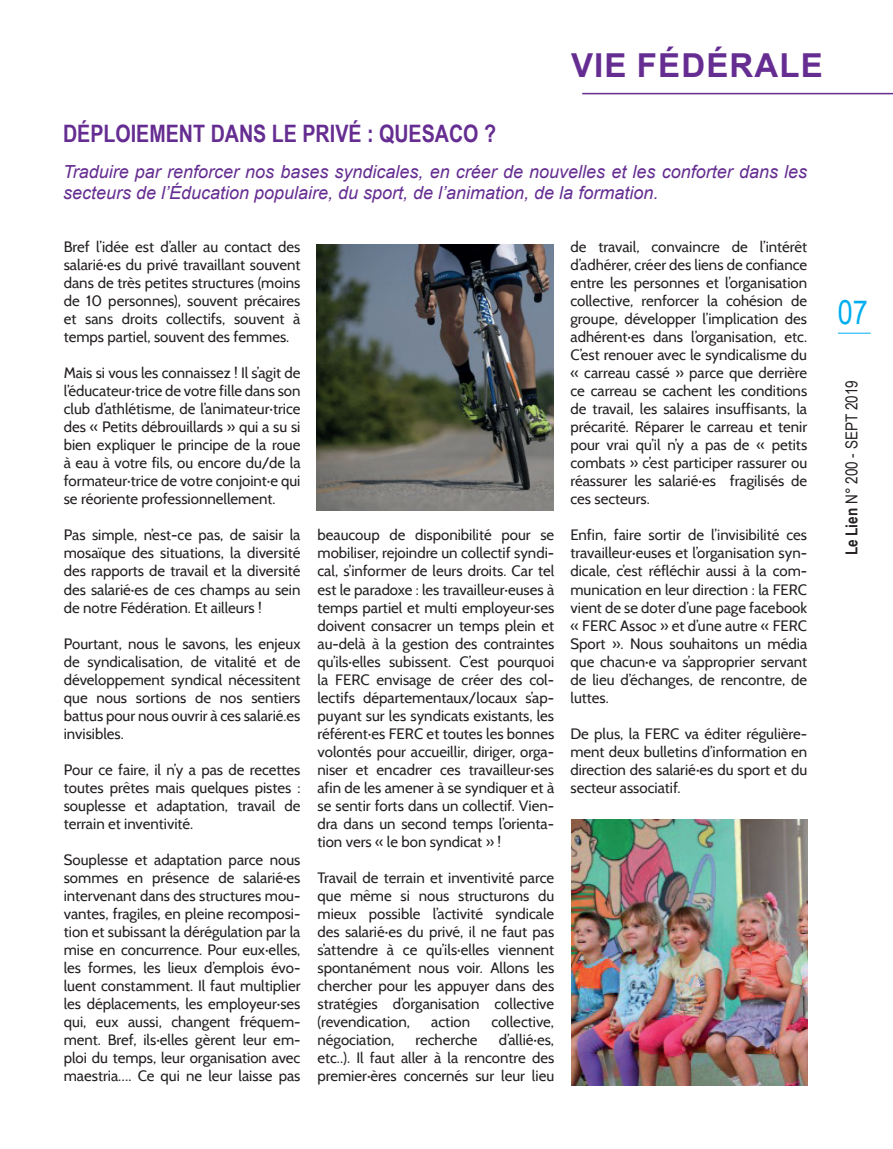
<style>
.page{position:relative;width:893px;height:1149px;background:#fff}
.page>*{position:absolute;margin:0;border:0;box-sizing:border-box;transform-origin:0 0}
.t1{font:700 33px "Arial";letter-spacing:.035em;color:#652d91}
.t2{font:33px "Arial Narrow";color:#00aeef}
.t3{font:700 24px "Arial Narrow";color:#652d91}
.t4{font:italic 18px/21px "Arial";color:#652d91}
.t5{font:16.5px "Arial Narrow";color:#231f20}
.t6{font:15px/18px "Cabin";color:#231f20;text-align:justify}
.s1{font-weight:700}
</style>
<div class="page">
<hr style="left:838px;top:333px;width:33px;height:1px;background:#00aeef">
<img style="left:317px;top:244px;width:236px;height:266px">
<hr style="left:582px;top:93px;width:311px;height:1px;background:#652d91">
<img style="left:572px;top:819px;width:236px;height:265px">
<h1 class="t1" style="left:571px;top:42px;width:253px">VIE FÉDÉRALE</h1>
<h2 class="t3" style="left:63px;top:115px;width:435px">DÉPLOIEMENT DANS LE PRIVÉ : QUESACO ?</h2>
<p class="t4" style="left:63px;top:161px;width:746px">Traduire par renforcer nos bases syndicales, en créer de nouvelles et les conforter dans les secteurs de l’Éducation populaire, du sport, de l’animation, de la formation.</p>
<p class="t6" style="left:64px;top:238px;width:238px">Bref l’idée est d’aller au contact des salarié·es du privé travaillant souvent dans de très petites structures (moins de 10 personnes), souvent précaires et sans droits collectifs, souvent à temps partiel, souvent des femmes.</p>
<p class="t6" style="left:64px;top:364px;width:238px">Mais si vous les connaissez ! Il s’agit de l’éducateur·trice de votre fille dans son club d’athlétisme, de l’animateur·trice des « Petits débrouillards » qui a su si bien expliquer le principe de la roue à eau à votre fils, ou encore du/de la formateur·trice de votre conjoint·e qui se réoriente professionnellement.</p>
<p class="t6" style="left:64px;top:526px;width:238px">Pas simple, n’est-ce pas, de saisir la mosaïque des situations, la diversité des rapports de travail et la diversité des salarié·es de ces champs au sein de notre Fédération. Et ailleurs !</p>
<p class="t6" style="left:64px;top:634px;width:238px">Pourtant, nous le savons, les enjeux de syndicalisation, de vitalité et de développement syndical nécessitent que nous sortions de nos sentiers battus pour nous ouvrir à ces salarié.es invisibles.</p>
<p class="t6" style="left:64px;top:760px;width:238px">Pour ce faire, il n’y a pas de recettes toutes prêtes mais quelques pistes : souplesse et adaptation, travail de terrain et inventivité.</p>
<p class="t6" style="left:64px;top:850px;width:238px">Souplesse et adaptation parce nous sommes en présence de salarié·es intervenant dans des structures mou&shy;vantes, fragiles, en pleine recomposi&shy;tion et subissant la dérégulation par la mise en concurrence. Pour eux·elles, les formes, les lieux d’emplois évo&shy;luent constamment. Il faut multiplier les déplacements, les employeur·ses qui, eux aussi, changent fréquem&shy;ment. Bref, ils·elles gèrent leur em&shy;ploi du temps, leur organisation avec maestria…. Ce qui ne leur laisse pas</p>
<p class="t6" style="left:317px;top:526px;width:238px">beaucoup de disponibilité pour se mobiliser, rejoindre un collectif syndi&shy;cal, s’informer de leurs droits. Car tel est le paradoxe : les travailleur·euses à temps partiel et multi employeur·ses doivent consacrer un temps plein et au-delà à la gestion des contraintes qu’ils·elles subissent. C’est pourquoi la FERC envisage de créer des col&shy;lectifs départementaux/locaux s’ap&shy;puyant sur les syndicats existants, les référent·es FERC et toutes les bonnes volontés pour accueillir, diriger, orga&shy;niser et encadrer ces travailleur·ses afin de les amener à se syndiquer et à se sentir forts dans un collectif. Vien&shy;dra dans un second temps l’orienta&shy;tion vers « le bon syndicat » !</p>
<p class="t6" style="left:317px;top:868px;width:238px">Travail de terrain et inventivité parce que même si nous structurons du mieux possible l’activité syndicale des salarié·es du privé, il ne faut pas s’attendre à ce qu’ils·elles viennent spontanément nous voir. Allons les chercher pour les appuyer dans des stratégies d’organisation collective (revendication,</p>
<p class="t6" style="left:431px;top:1012px;width:40px">action</p>
<p class="t6" style="left:491px;top:1012px;width:64px">collective,</p>
<p class="t6" style="left:317px;top:1030px;width:238px;text-indent:181px">d’allié·es, etc..). Il faut aller à la rencontre des premier·ères concernés sur leur lieu</p>
<p class="t6" style="left:317px;top:1030px;width:78px">négociation,</p>
<p class="t6" style="left:415px;top:1030px;width:64px">recherche</p>
<p class="t6" style="left:570px;top:238px;width:238px">de travail, convaincre de l’intérêt d’adhérer, créer des liens de confiance entre les personnes et l’organisation collective, renforcer la cohésion de groupe, développer l’implication des adhérent·es dans l’organisation, etc.<br>C’est renouer avec le syndicalisme du « carreau cassé » parce que derrière ce carreau se cachent les conditions de travail, les salaires insuffisants, la précarité. Réparer le carreau et tenir pour vrai qu’il n’y a pas de « petits combats » c’est participer rassurer ou réassurer les salarié·es fragilisés de ces secteurs.</p>
<p class="t6" style="left:570px;top:526px;width:238px">Enfin, faire sortir de l’invisibilité ces travailleur·euses et l’organisation syn&shy;dicale, c’est réfléchir aussi à la com&shy;munication en leur direction : la FERC vient de se doter d’une page facebook « FERC Assoc » et d’une autre « FERC Sport ». Nous souhaitons un média que chacun·e va s’approprier servant de lieu d’échanges, de rencontre, de luttes.</p>
<p class="t6" style="left:570px;top:724px;width:238px">De plus, la FERC va éditer régulière&shy;ment deux bulletins d’information en direction des salarié·es du sport et du secteur associatif.</p>
<h1 class="t2" style="left:838px;top:288px;width:32px">07</h1>
<p class="t5" style="left:840px;top:555px;width:176px;rotate:-90deg"><span class="s1">Le Lien</span> N° 200 - SEPT 2019</p>
</div>
